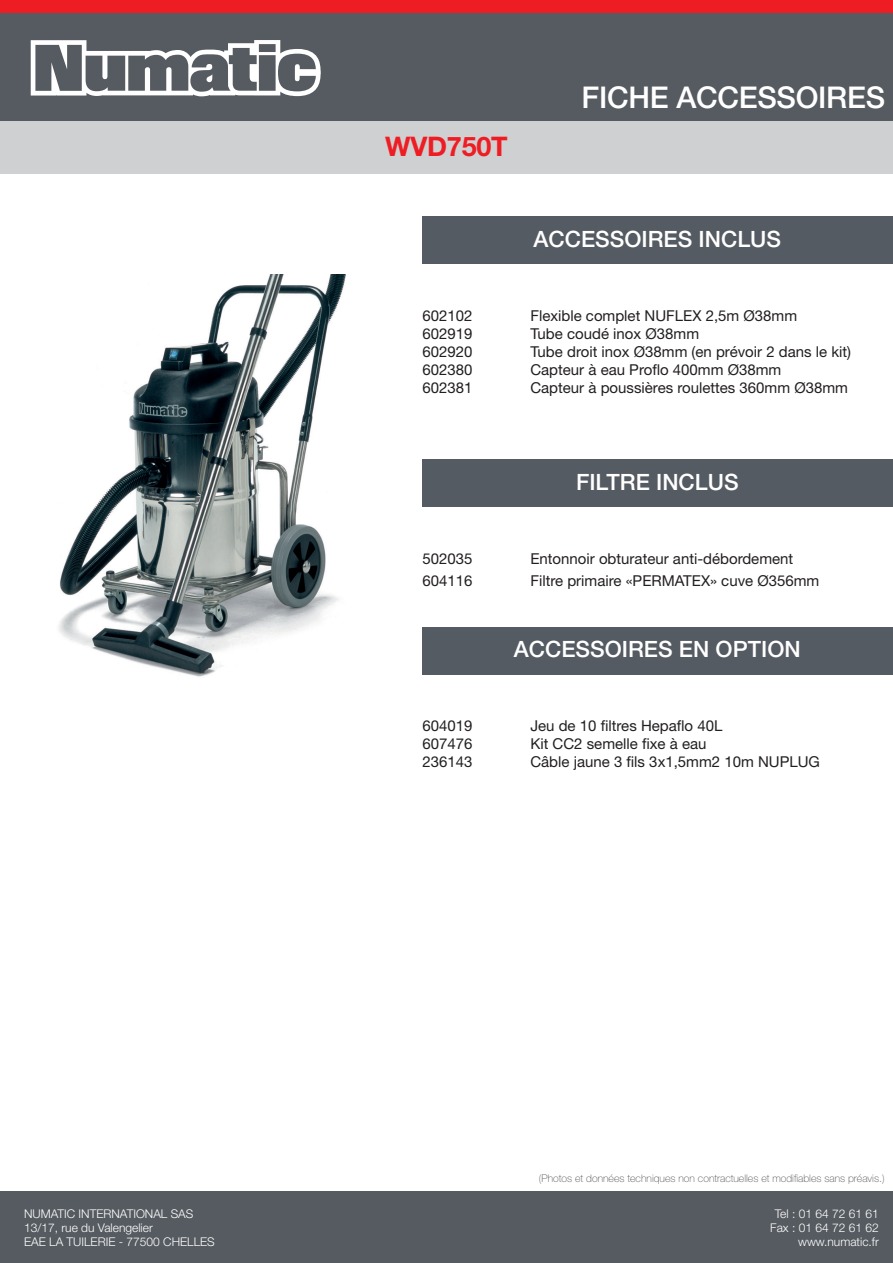
<style>
.page{position:relative;width:893px;height:1263px;background:#fff}
.page>*{position:absolute;margin:0;border:0;box-sizing:border-box;transform-origin:0 0}
.t1{font:500 30px "Helvetica Neue LT Pro";letter-spacing:-.01em;color:#fff}
.t2{font:700 27px "Helvetica Neue LT Pro";letter-spacing:-.01em;color:#ee1d23}
.t3{font:500 22.5px "Helvetica Neue LT Pro";color:#fff}
.t4{font:15px "Helvetica Neue LT Pro";color:#231f20}
.t5{font:300 12px "Helvetica Neue LT Pro";color:#fff}
.t6{font:100 10.5px "Helvetica Neue LT Pro";color:#4b4c4d}
</style>
<div class="page">
<div style="left:0;top:13px;width:893px;height:110px;background:#555b61"></div>
<svg style="left:31px;top:40px;width:290px;height:56px"></svg>
<div style="left:0;top:122px;width:893px;height:52px;background:#cfd0d2"></div>
<div style="left:0;top:1191px;width:893px;height:72px;background:#555b61"></div>
<div style="left:422px;top:216px;width:471px;height:48px;background:#555b62"></div>
<div style="left:422px;top:459px;width:471px;height:48px;background:#555b62"></div>
<div style="left:0;top:0;width:893px;height:13px;background:#ee1d23"></div>
<div style="left:422px;top:627px;width:471px;height:47px;background:#555b62"></div>
<img style="left:58px;top:274px;width:288px;height:403px">
<p class="t5" style="left:24px;top:1206px;width:171px">NUMATIC INTERNATIONAL SAS</p>
<p class="t5" style="left:24px;top:1220px;width:130px">13/17, rue du Valengelier</p>
<p class="t5" style="left:24px;top:1235px;width:192px">EAE LA TUILERIE - 77500 CHELLES</p>
<p class="t2" style="left:385px;top:130px;width:124px">WVD750T</p>
<p class="t1" style="left:581px;top:79px;width:305px">FICHE ACCESSOIRES</p>
<p class="t3" style="left:534px;top:225px;width:249px">ACCESSOIRES INCLUS</p>
<p class="t4" style="left:422px;top:306px;width:52px">602102</p>
<p class="t4" style="left:530px;top:306px;width:268px">Flexible complet NUFLEX 2,5m Ø38mm</p>
<p class="t4" style="left:422px;top:324px;width:52px">602919</p>
<p class="t4" style="left:530px;top:324px;width:170px">Tube coudé inox Ø38mm</p>
<p class="t4" style="left:422px;top:342px;width:52px">602920</p>
<p class="t4" style="left:530px;top:342px;width:322px">Tube droit inox Ø38mm (en prévoir 2 dans le kit)</p>
<p class="t4" style="left:422px;top:360px;width:52px">602380</p>
<p class="t4" style="left:530px;top:360px;width:252px">Capteur à eau Proflo 400mm Ø38mm</p>
<p class="t4" style="left:422px;top:378px;width:52px">602381</p>
<p class="t4" style="left:530px;top:378px;width:319px">Capteur à poussières roulettes 360mm Ø38mm</p>
<p class="t3" style="left:576px;top:468px;width:164px">FILTRE INCLUS</p>
<p class="t4" style="left:422px;top:549px;width:52px">502035</p>
<p class="t4" style="left:530px;top:549px;width:264px">Entonnoir obturateur anti-débordement</p>
<p class="t4" style="left:422px;top:571px;width:52px">604116</p>
<p class="t4" style="left:530px;top:571px;width:290px">Filtre primaire «PERMATEX» cuve Ø356mm</p>
<p class="t3" style="left:514px;top:635px;width:288px">ACCESSOIRES EN OPTION</p>
<p class="t4" style="left:422px;top:717px;width:52px">604019</p>
<p class="t4" style="left:530px;top:717px;width:193px">Jeu de 10 filtres Hepaflo 40L</p>
<p class="t4" style="left:422px;top:735px;width:52px">607476</p>
<p class="t4" style="left:530px;top:735px;width:178px">Kit CC2 semelle fixe à eau</p>
<p class="t4" style="left:422px;top:753px;width:52px">236143</p>
<p class="t4" style="left:530px;top:753px;width:291px">Câble jaune 3 fils 3x1,5mm2 10m NUPLUG</p>
<p class="t6" style="left:539px;top:1172px;width:347px">(Photos et données techniques non contractuelles et modifiables sans préavis.)</p>
<p class="t5" style="left:775px;top:1206px;width:105px">Tel : 01 64 72 61 61</p>
<p class="t5" style="left:770px;top:1220px;width:110px">Fax : 01 64 72 61 62</p>
<p class="t5" style="left:798px;top:1235px;width:82px">www.numatic.fr</p>
</div>
